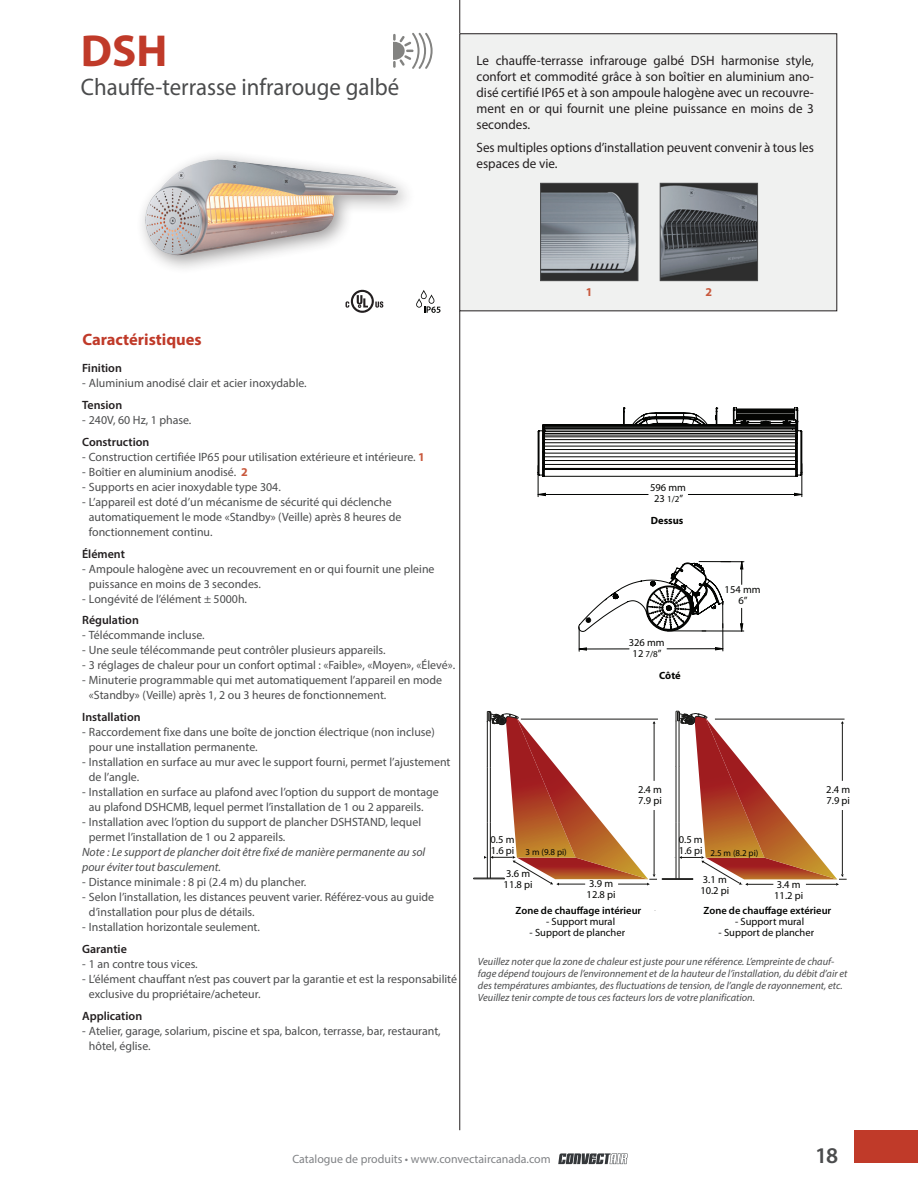
<style>
.page{position:relative;width:918px;height:1188px;background:#fff}
.page>*{position:absolute;margin:0;border:0;box-sizing:border-box;transform-origin:0 0}
.t1{font:700 45px "Myriad Pro";color:#c03a29}
.t2{font:24px "Myriad Pro";color:#4b4c4d;scale:.95 1}
.t3{font:600 22.5px "Myriad Pro";color:#4b4c4d}
.t4{font:700 16.5px "Myriad Pro";color:#c03a29}
.t5{font:13.5px/16px "Myriad Pro";color:#231f20;text-align:justify}
.t6{font:12px/15px "Myriad Pro";color:#4b4c4d}
.t7{font:italic 12px/15px "Myriad Pro";color:#4b4c4d}
.t8{font:600 12px "Myriad Pro";color:#231f20}
.t9{font:12px "Myriad Pro";color:#808285}
.t10{font:700 12px "Myriad Pro";color:#c8583c}
.t11{font:italic 10.5px/12px "Myriad Pro";color:#4b4c4d}
.t12{font:10.5px/11.1px "Myriad Pro";color:#040503}
.t13{font:600 10.5px "Myriad Pro";color:#040503}
.t14{font:700 10.5px "Myriad Pro";color:#040503}
.t15{font:9px "Myriad Pro";color:#040503}
.s1{font-weight:700;color:#c8583c}
.s2{font-size:9px}
</style>
<div class="page">
<svg style="left:558px;top:1153px;width:70px;height:11px"></svg>
<div style="left:854px;top:1130px;width:64px;height:33px;background:#c03a29"></div>
<hr style="left:460px;top:0;width:1px;height:1130px;background:#231f20">
<svg style="left:416px;top:290px;width:24px;height:23px"></svg>
<svg style="left:375px;top:301px;width:8px;height:7px"></svg>
<svg style="left:351px;top:290px;width:23px;height:23px"></svg>
<svg style="left:353px;top:292px;width:19px;height:19px"></svg>
<svg style="left:357px;top:295px;width:11px;height:13px"></svg>
<svg style="left:346px;top:301px;width:3px;height:7px"></svg>
<div style="left:135px;top:149px;width:282px;height:126px;background:#231f20;opacity:.45"></div>
<img style="left:160px;top:159px;width:57px;height:30px">
<div style="left:460px;top:34px;width:377px;height:277px;background:#f0f1f0"></div>
<svg style="left:393px;top:33px;width:40px;height:36px"></svg>
<img style="left:542px;top:185px;width:94px;height:94px">
<div style="left:540px;top:183px;width:98px;height:98px;border:1px solid #4b4c4d"></div>
<img style="left:662px;top:185px;width:94px;height:94px">
<div style="left:660px;top:183px;width:98px;height:98px;border:1px solid #4b4c4d"></div>
<hr style="left:538px;top:466px;width:1px;height:31px;background:#040503">
<hr style="left:801px;top:464px;width:1px;height:33px;background:#040503">
<svg style="left:537px;top:492px;width:266px;height:4px"></svg>
<svg style="left:537px;top:407px;width:266px;height:70px"></svg>
<svg style="left:578px;top:561px;width:166px;height:90px"></svg>
<hr style="left:662px;top:879px;width:31px;height:1px;background:#1a1a18">
<hr style="left:662px;top:878px;width:31px;height:1px;background:#1a1a18">
<hr style="left:474px;top:879px;width:30px;height:1px;background:#1a1a18">
<hr style="left:474px;top:878px;width:30px;height:1px;background:#1a1a18">
<svg style="left:484px;top:711px;width:179px;height:175px"></svg>
<hr style="left:654px;top:810px;width:1px;height:64px;background:#1a1a18">
<hr style="left:654px;top:723px;width:1px;height:58px;background:#1a1a18">
<hr style="left:521px;top:719px;width:137px;height:1px;background:#1a1a18">
<svg style="left:676px;top:711px;width:171px;height:175px"></svg>
<h1 class="t1" style="left:81px;top:22px;width:88px">DSH</h1>
<h2 class="t2" style="left:81px;top:72px;width:337px">Chauffe-terrasse infrarouge galbé</h2>
<p class="t5" style="left:477px;top:52px;width:339px">Le chauffe-terrasse infrarouge galbé DSH harmonise style, confort et commodité grâce à son boîtier en aluminium ano&shy;disé certifié IP65 et à son ampoule halogène avec un recouvre&shy;ment en or qui fournit une pleine puissance en moins de 3 secondes.</p>
<p class="t5" style="left:477px;top:139px;width:339px">Ses multiples options d’installation peuvent convenir à tous les espaces de vie.</p>
<h3 class="t4" style="left:82px;top:329px;width:121px">Caractéristiques</h3>
<p class="t8" style="left:82px;top:361px;width:41px">Finition</p>
<p class="t6" style="left:82px;top:376px;width:226px">- Aluminium anodisé clair et acier inoxydable.</p>
<p class="t8" style="left:82px;top:397px;width:42px">Tension</p>
<p class="t6" style="left:82px;top:412px;width:111px">- 240V, 60 Hz, 1 phase.</p>
<p class="t8" style="left:82px;top:434px;width:69px">Construction</p>
<p class="t6" style="left:82px;top:449px;width:344px">- Construction certifiée IP65 pour utilisation extérieure et intérieure. <span class="s1">1</span></p>
<p class="t6" style="left:82px;top:464px;width:167px">- Boîtier en aluminium anodisé. <span class="s1">2</span></p>
<p class="t6" style="left:82px;top:479px;width:200px">- Supports en acier inoxydable type 304.</p>
<p class="t6" style="left:89px;top:494px;width:314px;text-indent:-7px">- L’appareil est doté d’un mécanisme de sécurité qui déclenche automatiquement le mode «Standby» (Veille) après 8 heures de fonctionnement continu.</p>
<p class="t8" style="left:82px;top:546px;width:44px">Élément</p>
<p class="t6" style="left:89px;top:561px;width:347px;text-indent:-7px">- Ampoule halogène avec un recouvrement en or qui fournit une pleine puissance en moins de 3 secondes.</p>
<p class="t6" style="left:82px;top:591px;width:166px">- Longévité de l’élément ± 5000h.</p>
<p class="t8" style="left:82px;top:613px;width:58px">Régulation</p>
<p class="t6" style="left:82px;top:628px;width:124px">- Télécommande incluse.</p>
<p class="t6" style="left:82px;top:643px;width:305px">- Une seule télécommande peut contrôler plusieurs appareils.</p>
<p class="t6" style="left:82px;top:658px;width:375px">- 3 réglages de chaleur pour un confort optimal : «Faible», «Moyen», «Élevé».</p>
<p class="t6" style="left:89px;top:673px;width:355px;text-indent:-7px">- Minuterie programmable qui met automatiquement l’appareil en mode «Standby» (Veille) après 1, 2 ou 3 heures de fonctionnement.</p>
<p class="t8" style="left:82px;top:709px;width:60px">Installation</p>
<p class="t6" style="left:89px;top:724px;width:348px;text-indent:-7px">- Raccordement fixe dans une boîte de jonction électrique (non incluse) pour une installation permanente.</p>
<p class="t6" style="left:89px;top:754px;width:363px;text-indent:-7px">- Installation en surface au mur avec le support fourni, permet l’ajustement de l’angle.</p>
<p class="t6" style="left:89px;top:784px;width:351px;text-indent:-7px">- Installation en surface au plafond avec l’option du support de montage au plafond DSHCMB, lequel permet l’installation de 1 ou 2 appareils.</p>
<p class="t6" style="left:89px;top:814px;width:334px;text-indent:-7px">- Installation avec l’option du support de plancher DSHSTAND, lequel permet l’installation de 1 ou 2 appareils.</p>
<p class="t7" style="left:82px;top:844px;width:345px">Note : Le support de plancher doit être fixé de manière permanente au sol pour éviter tout basculement.</p>
<p class="t6" style="left:82px;top:874px;width:226px">- Distance minimale : 8 pi (2.4 m) du plancher.</p>
<p class="t6" style="left:89px;top:889px;width:347px;text-indent:-7px">- Selon l’installation, les distances peuvent varier. Référez-vous au guide d’installation pour plus de détails.</p>
<p class="t6" style="left:82px;top:919px;width:179px">- Installation horizontale seulement.</p>
<p class="t8" style="left:82px;top:941px;width:46px">Garantie</p>
<p class="t6" style="left:82px;top:956px;width:117px">- 1 an contre tous vices.</p>
<p class="t6" style="left:89px;top:971px;width:370px;text-indent:-7px">- L’élément chauffant n’est pas couvert par la garantie et est la responsabilité exclusive du propriétaire/acheteur.</p>
<p class="t8" style="left:82px;top:1008px;width:62px">Application</p>
<p class="t6" style="left:89px;top:1023px;width:353px;text-indent:-7px">- Atelier, garage, solarium, piscine et spa, balcon, terrasse, bar, restaurant, hôtel, église.</p>
<p class="t10" style="left:586px;top:285px;width:8px">1</p>
<p class="t10" style="left:706px;top:285px;width:8px">2</p>
<p class="t12" style="left:650px;top:482px;width:37px;text-align:center">596 mm<br>23 <span class="s2">1/2</span>”</p>
<p class="t14" style="left:651px;top:515px;width:34px">Dessus</p>
<p class="t12" style="left:629px;top:637px;width:37px;text-align:center">326 mm<br>12 <span class="s2">7/8</span>”</p>
<p class="t14" style="left:659px;top:669px;width:23px">Côté</p>
<p class="t12" style="left:725px;top:584px;width:37px;text-align:center">154 mm<br>6”</p>
<p class="t12" style="left:491px;top:835px;width:25px">0.5 m<br>1.6 pi</p>
<p class="t12" style="left:504px;top:868px;width:30px">3.6 m<br>11.8 pi</p>
<p class="t15" style="left:526px;top:847px;width:43px">3 m (9.8 pi)</p>
<p class="t12" style="left:587px;top:878px;width:30px">3.9 m<br>12.8 pi</p>
<p class="t12" style="left:638px;top:784px;width:25px">2.4 m<br>7.9 pi</p>
<p class="t12" style="left:826px;top:784px;width:25px">2.4 m<br>7.9 pi</p>
<p class="t12" style="left:679px;top:834px;width:25px">0.5 m</p>
<p class="t15" style="left:679px;top:848px;width:81px"><sup>1.6</sup> <sup>pi</sup> 2.5 m (8.2 pi)</p>
<p class="t12" style="left:700px;top:874px;width:30px">3.1 m<br>10.2 pi</p>
<p class="t12" style="left:774px;top:879px;width:30px">3.4 m<br>11.2 pi</p>
<p class="t13" style="left:516px;top:905px;width:127px">Zone de chauffage intérieur</p>
<p class="t12" style="left:546px;top:916px;width:70px">- Support mural</p>
<p class="t12" style="left:530px;top:927px;width:97px">- Support de plancher</p>
<p class="t13" style="left:704px;top:905px;width:129px">Zone de chauffage extérieur</p>
<p class="t12" style="left:735px;top:916px;width:70px">- Support mural</p>
<p class="t12" style="left:719px;top:927px;width:97px">- Support de plancher</p>
<p class="t11" style="left:478px;top:955px;width:371px">Veuillez noter que la zone de chaleur est juste pour une référence. L’empreinte de chauf&shy;fage dépend toujours de l’environnement et de la hauteur de l’installation, du débit d’air et des températures ambiantes, des fluctuations de tension, de l’angle de rayonnement, etc.<br>Veuillez tenir compte de tous ces facteurs lors de votre planification.</p>
<p class="t9" style="left:292px;top:1151px;width:260px">Catalogue de produits • www.convectaircanada.com</p>
<h3 class="t3" style="left:815px;top:1141px;width:24px">18</h3>
</div>
